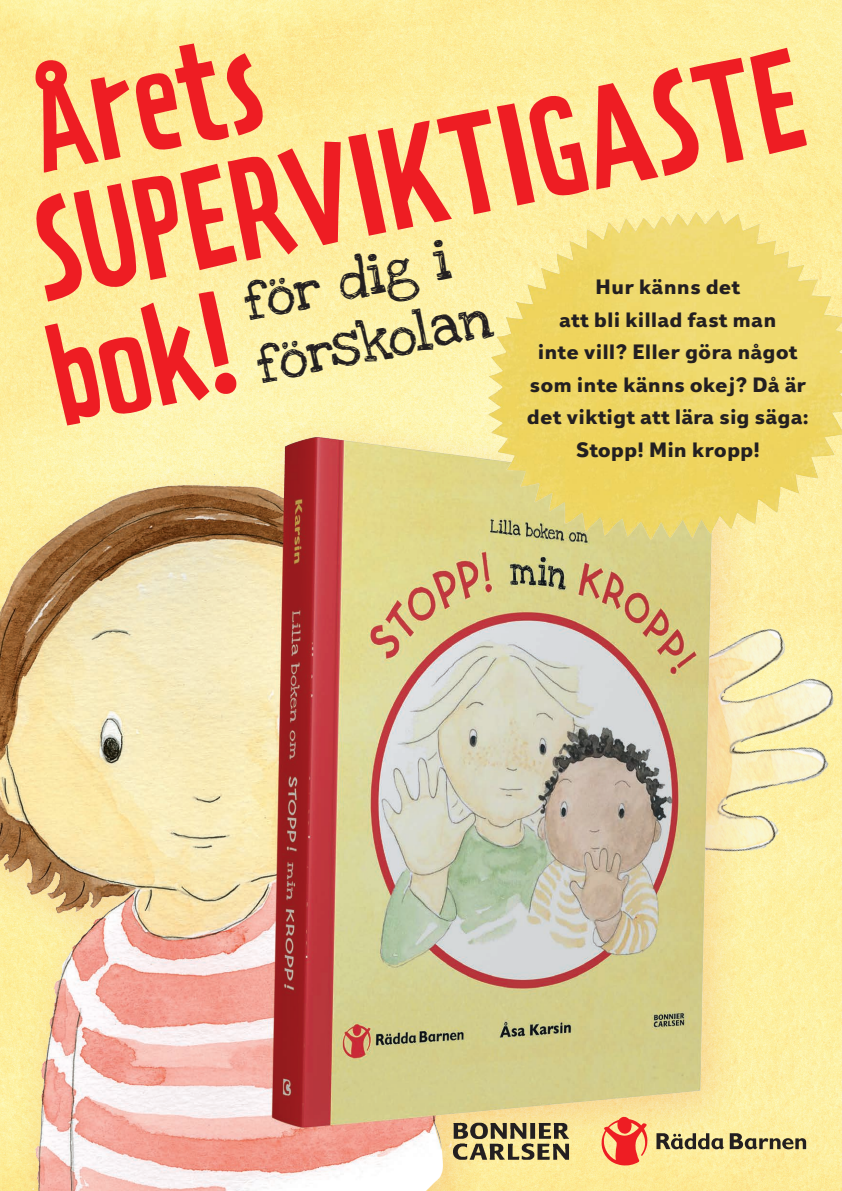
<style>
.page{position:relative;width:842px;height:1191px;background:#fff}
.page>*{position:absolute;margin:0;border:0;box-sizing:border-box;transform-origin:0 0}
.t1{font:127px/122.6px "Prater Sans Pro";color:#ee1d23}
.t2{font:41.1px/64.3px "Love Ya Like A Sister";color:#231f20}
.t3{font:800 20.7px/32.6px "Textbook New";color:#231f20;text-align:center}
</style>
<div class="page">
<img style="left:0;top:0;width:842px;height:1191px">
<img style="left:755px;top:539px;width:87px;height:418px">
<div style="left:0;top:414px;width:755px;height:777px;background:#d1232a;opacity:.13"></div>
<img style="left:0;top:334px;width:713px;height:857px">
<img style="left:488px;top:210px;width:354px;height:329px">
<svg style="left:601px;top:1116px;width:48px;height:50px;background:#f58660"></svg>
<svg style="left:730px;top:1133px;width:76px;height:16px"></svg>
<svg style="left:656px;top:1133px;width:68px;height:16px"></svg>
<img style="left:452px;top:1122px;width:117px;height:38px">
<h1 class="t1" style="left:21px;top:66px;width:235px;rotate:-12deg">Årets</h1>
<h1 class="t1" style="left:11px;top:200px;width:795px;rotate:-12deg">SUPERVIKTIGASTE bok!</h1>
<h2 class="t2" style="left:237px;top:273px;width:241px;rotate:-12deg">för dig i förskolan</h2>
<p class="t3" style="left:527px;top:270px;width:283px">Hur känns det<br>att bli killad fast man<br>inte vill? Eller göra något som inte känns okej? Då är det viktigt att lära sig säga:<br>Stopp! Min kropp!</p>
</div>
